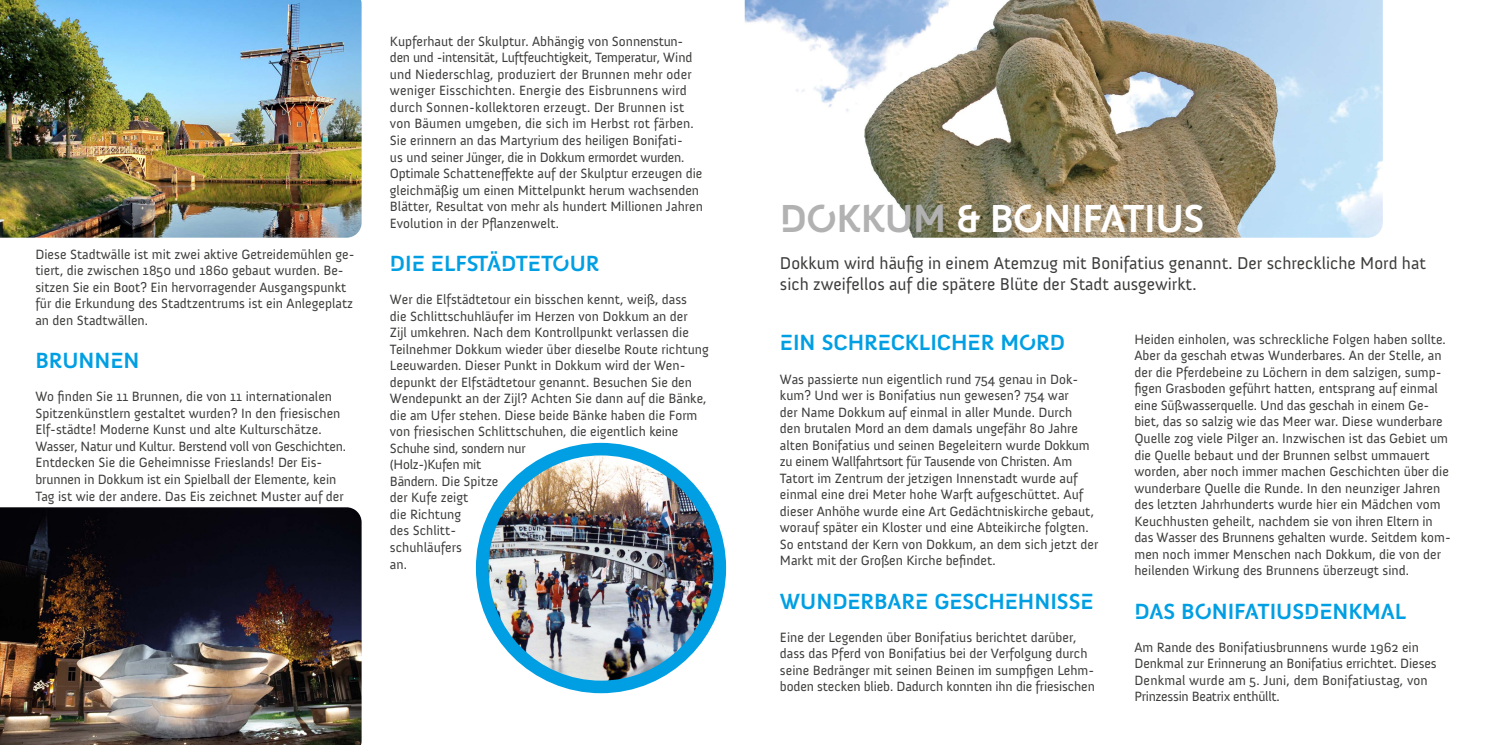
<style>
.page{position:relative;width:1489px;height:745px;background:#fff}
.page>*{position:absolute;margin:0;border:0;box-sizing:border-box;transform-origin:0 0}
.t1{font:40px "NOARDEAST Caps";letter-spacing:-.01em;color:#fff}
.t2{font:22.5px "NOARDEAST Caps";color:#009fe3}
.t3{font:17.5px/21px "Anivers";color:#3c3c3b}
.t4{font:13.75px/16.5px "Anivers";color:#3c3c3b}
.s1{color:#b3b2b2}
</style>
<div class="page">
<img style="left:0;top:507px;width:361px;height:237px">
<img style="left:482px;top:456px;width:237px;height:230px">
<div style="left:476px;top:442px;width:250px;height:250px;border:13px solid #009fe3;border-radius:50%"></div>
<img style="left:0;top:0;width:361px;height:237px">
<img style="left:744px;top:0;width:638px;height:237px">
<p class="t4" style="left:35px;top:246px;width:320px">Diese Stadtwälle ist mit zwei aktive Getreidemühlen ge&shy;tiert, die zwischen 1850 und 1860 gebaut wurden. Be&shy;sitzen Sie ein Boot? Ein hervorragender Ausgangspunkt für die Erkundung des Stadtzentrums ist ein Anlegeplatz an den Stadtwällen.</p>
<h2 class="t2" style="left:35px;top:348px;width:105px">BRUNNEN</h2>
<p class="t4" style="left:35px;top:388px;width:312px">Wo finden Sie 11 Brunnen, die von 11 internationalen Spitzenkünstlern gestaltet wurden? In den friesischen Elf-städte! Moderne Kunst und alte Kulturschätze.<br>Wasser, Natur und Kultur. Berstend voll von Geschichten.<br>Entdecken Sie die Geheimnisse Frieslands! Der Eis&shy;brunnen in Dokkum ist ein Spielball der Elemente, kein Tag ist wie der andere. Das Eis zeichnet Muster auf der</p>
<p class="t4" style="left:390px;top:33px;width:314px">Kupferhaut der Skulptur. Abhängig von Sonnenstun&shy;den und -intensität, Luftfeuchtigkeit, Temperatur, Wind und Niederschlag, produziert der Brunnen mehr oder weniger Eisschichten. Energie des Eisbrunnens wird durch Sonnen-kollektoren erzeugt. Der Brunnen ist von Bäumen umgeben, die sich im Herbst rot färben.<br>Sie erinnern an das Martyrium des heiligen Bonifati-<br>us und seiner Jünger, die in Dokkum ermordet wurden.<br>Optimale Schatteneffekte auf der Skulptur erzeugen die gleichmäßig um einen Mittelpunkt herum wachsenden Blätter, Resultat von mehr als hundert Millionen Jahren Evolution in der Pflanzenwelt.</p>
<h2 class="t2" style="left:390px;top:250px;width:211px">DIE ELFSTÄDTETOUR</h2>
<p class="t4" style="left:390px;top:291px;width:320px">Wer die Elfstädtetour ein bisschen kennt, weiß, dass<br>die Schlittschuhläufer im Herzen von Dokkum an der<br>Zijl umkehren. Nach dem Kontrollpunkt verlassen die Teilnehmer Dokkum wieder über dieselbe Route richtung Leeuwarden. Dieser Punkt in Dokkum wird der Wen&shy;depunkt der Elfstädtetour genannt. Besuchen Sie den Wendepunkt an der Zijl? Achten Sie dann auf die Bänke, die am Ufer stehen. Diese beide Bänke haben die Form von friesischen Schlittschuhen, die eigentlich keine Schuhe sind, sondern nur<br>(Holz-)Kufen mit<br>Bändern. Die Spitze<br>der Kufe zeigt<br>die Richtung<br>des Schlitt-<br>schuhläufers<br>an.</p>
<h1 class="t1" style="left:780px;top:195px;width:426px"><span class="s1">DOKKUM</span> &amp; BONIFATIUS</h1>
<p class="t3" style="left:780px;top:252px;width:647px">Dokkum wird häufig in einem Atemzug mit Bonifatius genannt. Der schreckliche Mord hat sich zweifellos auf die spätere Blüte der Stadt ausgewirkt.</p>
<h2 class="t2" style="left:780px;top:330px;width:286px">EIN SCHRECKLICHER MORD</h2>
<p class="t4" style="left:780px;top:370px;width:320px">Was passierte nun eigentlich rund 754 genau in Dok&shy;kum? Und wer is Bonifatius nun gewesen? 754 war<br>der Name Dokkum auf einmal in aller Munde. Durch<br>den brutalen Mord an dem damals ungefähr 80 Jahre alten Bonifatius und seinen Begeleitern wurde Dokkum zu einem Wallfahrtsort für Tausende von Christen. Am Tatort im Zentrum der jetzigen Innenstadt wurde auf einmal eine drei Meter hohe Warft aufgeschüttet. Auf dieser Anhöhe wurde eine Art Gedächtniskirche gebaut, worauf später ein Kloster und eine Abteikirche folgten.<br>So entstand der Kern von Dokkum, an dem sich jetzt der Markt mit der Großen Kirche befindet.</p>
<h2 class="t2" style="left:780px;top:588px;width:315px">WUNDERBARE GESCHEHNISSE</h2>
<p class="t4" style="left:780px;top:628px;width:316px">Eine der Legenden über Bonifatius berichtet darüber, dass das Pferd von Bonifatius bei der Verfolgung durch seine Bedränger mit seinen Beinen im sumpfigen Lehm&shy;boden stecken blieb. Dadurch konnten ihn die friesischen</p>
<p class="t4" style="left:1134px;top:331px;width:318px">Heiden einholen, was schreckliche Folgen haben sollte.<br>Aber da geschah etwas Wunderbares. An der Stelle, an der die Pferdebeine zu Löchern in dem salzigen, sump&shy;figen Grasboden geführt hatten, entsprang auf einmal eine Süßwasserquelle. Und das geschah in einem Ge&shy;biet, das so salzig wie das Meer war. Diese wunderbare Quelle zog viele Pilger an. Inzwischen ist das Gebiet um die Quelle bebaut und der Brunnen selbst ummauert worden, aber noch immer machen Geschichten über die wunderbare Quelle die Runde. In den neunziger Jahren des letzten Jahrhunderts wurde hier ein Mädchen vom Keuchhusten geheilt, nachdem sie von ihren Eltern in das Wasser des Brunnens gehalten wurde. Seitdem kom&shy;men noch immer Menschen nach Dokkum, die von der heilenden Wirkung des Brunnens überzeugt sind.</p>
<h2 class="t2" style="left:1134px;top:598px;width:273px">DAS BONIFATIUSDENKMAL</h2>
<p class="t4" style="left:1134px;top:638px;width:303px">Am Rande des Bonifatiusbrunnens wurde 1962 ein Denkmal zur Erinnerung an Bonifatius errichtet. Dieses Denkmal wurde am 5. Juni, dem Bonifatiustag, von Prinzessin Beatrix enthüllt.</p>
</div>
